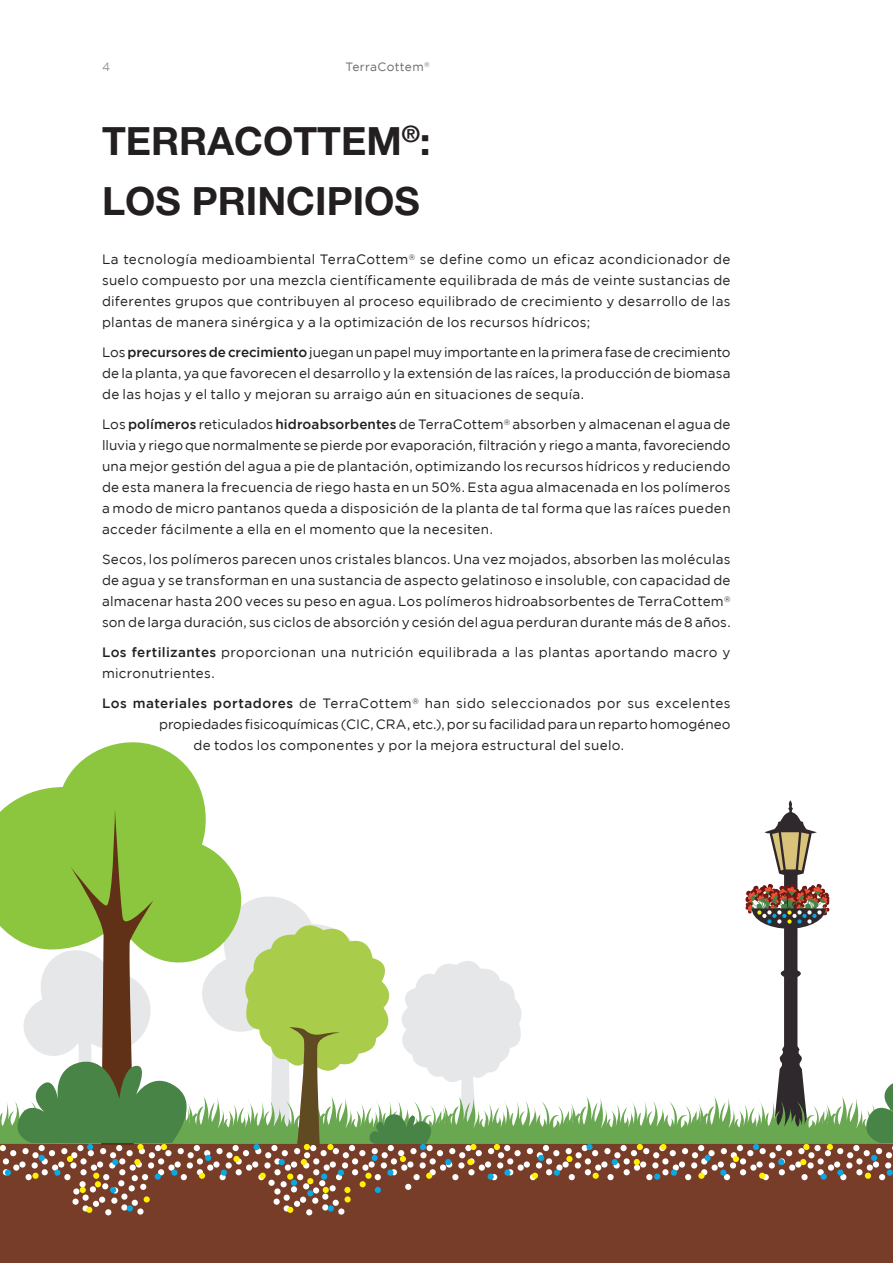
<style>
.page{position:relative;width:893px;height:1263px;background:#fff}
.page>*{position:absolute;margin:0;border:0;box-sizing:border-box;transform-origin:0 0}
.TITULARES_000{font:700 39px "Helvetica Neue LT Pro";color:#231f20}
.CUERPO_DE_TEXTO_000{font:13.5px/21px "Gotham";letter-spacing:.02em;color:#231f20;text-align:justify}
.CUERPO_DE_TEXTO_000-2{font:13.5px "Gotham";color:#231f20}
.t1{font:12px "Gotham";letter-spacing:.025em;color:#6b6b6e}
.t2{font:12px "Gotham";color:#919396}
.s1{font-weight:500}
</style>
<div class="page">
<div style="left:0;top:1144px;width:893px;height:119px;background:#773d29"></div>
<svg style="left:15px;top:742px;width:189px;height:58px;fill:#8bc63e"></svg>
<svg style="left:0;top:800px;width:893px;height:415px"></svg>
<div style="left:268px;top:1180px;width:7px;height:6px;background:#fff;border-radius:50%"></div>
<p class="t2" style="left:102px;top:60px;width:10px">4</p>
<p class="t1" style="left:345px;top:60px;width:86px">TerraCottem<sup>®</sup></p>
<p class="TITULARES_000" style="left:102px;top:117px;width:330px">TERRACOTTEM<sup>®</sup>:</p>
<p class="TITULARES_000" style="left:102px;top:177px;width:319px">LOS PRINCIPIOS</p>
<p class="CUERPO_DE_TEXTO_000" style="left:102px;top:249px;width:630px">La tecnología medioambiental TerraCottem<sup>®</sup> se define como un eficaz acondicionador de suelo compuesto por una mezcla científicamente equilibrada de más de veinte sustancias de diferentes grupos que contribuyen al proceso equilibrado de crecimiento y desarrollo de las plantas de manera sinérgica y a la optimización de los recursos hídricos;</p>
<p class="CUERPO_DE_TEXTO_000" style="left:102px;top:342px;width:630px">Los <span class="s1">precursores de crecimiento</span> juegan un papel muy importante en la primera fase de crecimiento de la planta, ya que favorecen el desarrollo y la extensión de las raíces, la producción de biomasa de las hojas y el tallo y mejoran su arraigo aún en situaciones de sequía.</p>
<p class="CUERPO_DE_TEXTO_000" style="left:102px;top:414px;width:630px">Los <span class="s1">polímeros</span> reticulados <span class="s1">hidroabsorbentes</span> de TerraCottem<sup>®</sup> absorben y almacenan el agua de lluvia y riego que normalmente se pierde por evaporación, filtración y riego a manta, favoreciendo una mejor gestión del agua a pie de plantación, optimizando los recursos hídricos y reduciendo de esta manera la frecuencia de riego hasta en un 50%. Esta agua almacenada en los polímeros a modo de micro pantanos queda a disposición de la planta de tal forma que las raíces pueden acceder fácilmente a ella en el momento que la necesiten.</p>
<p class="CUERPO_DE_TEXTO_000" style="left:102px;top:549px;width:630px">Secos, los polímeros parecen unos cristales blancos. Una vez mojados, absorben las moléculas de agua y se transforman en una sustancia de aspecto gelatinoso e insoluble, con capacidad de almacenar hasta 200 veces su peso en agua. Los polímeros hidroabsorbentes de TerraCottem<sup>® </sup>son de larga duración, sus ciclos de absorción y cesión del agua perduran durante más de 8 años.</p>
<p class="CUERPO_DE_TEXTO_000" style="left:102px;top:642px;width:630px"><span class="s1">Los fertilizantes</span> proporcionan una nutrición equilibrada a las plantas aportando macro y micronutrientes.</p>
<p class="CUERPO_DE_TEXTO_000" style="left:102px;top:693px;width:630px"><span class="s1">Los materiales portadores</span> de TerraCottem<sup>®</sup> han sido seleccionados por sus excelentes</p>
<p class="CUERPO_DE_TEXTO_000-2" style="left:159px;top:717px;width:573px">propiedades fisicoquímicas (CIC, CRA, etc.), por su facilidad para un reparto homogéneo</p>
<p class="CUERPO_DE_TEXTO_000" style="left:194px;top:735px;width:432px">de todos los componentes y por la mejora estructural del suelo.</p>
</div>
